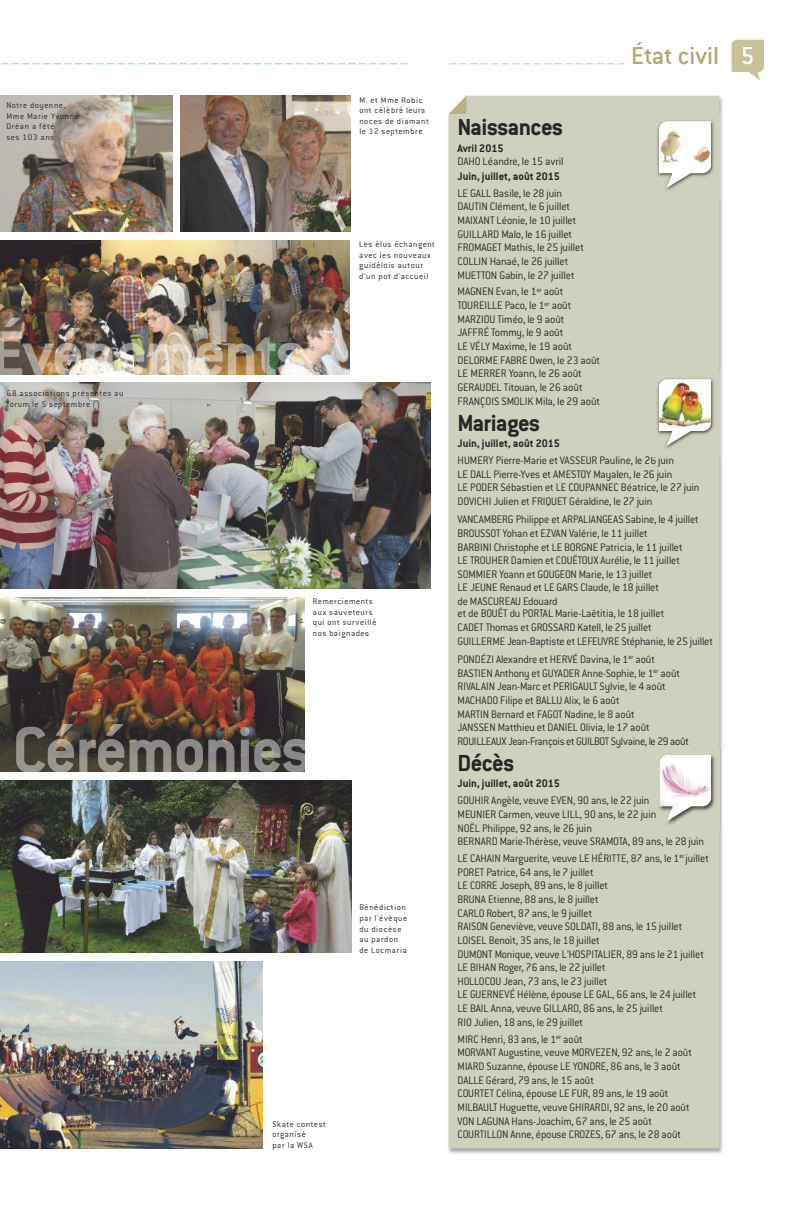
<style>
.page{position:relative;width:796px;height:1212px;background:#fff}
.page>*{position:absolute;margin:0;border:0;box-sizing:border-box;transform-origin:0 0}
.t1{font:500 27px "Conduit ITC";letter-spacing:.005em;color:#b2a76f}
.t2{font:700 25.5px "Conduit ITC";letter-spacing:-.025em;color:#272627}
.t3{font:300 12px/13.6px "Conduit ITC";color:#272627;scale:.95 1}
.t4{font:300 12px/13.6px "Conduit ITC";color:#272627;scale:.96 1}
.t5{font:700 12px "Conduit ITC";color:#272627}
.t6{font:300 9px/10.5px "Conduit ITC";letter-spacing:.065em;color:#272627}
.s1{font-family:"Calibri";font-weight:400}
.s2{color:#fff}
</style>
<div class="page">
<svg style="left:1px;top:63px;width:407px;height:1px"></svg>
<svg style="left:449px;top:63px;width:175px;height:1px"></svg>
<svg style="left:731px;top:40px;width:32px;height:41px"></svg>
<img style="left:448px;top:95px;width:275px;height:1059px">
<div style="left:448px;top:96px;width:271px;height:1052px;background:#d0d0be"></div>
<svg style="left:448px;top:96px;width:18px;height:18px"></svg>
<img style="left:652px;top:748px;width:68px;height:83px">
<svg style="left:659px;top:806px;width:51px;height:15px"></svg>
<img style="left:659px;top:755px;width:51px;height:51px">
<img style="left:651px;top:372px;width:69px;height:84px">
<svg style="left:658px;top:379px;width:52px;height:67px"></svg>
<img style="left:658px;top:382px;width:52px;height:46px">
<img style="left:651px;top:114px;width:69px;height:84px">
<svg style="left:658px;top:170px;width:52px;height:18px"></svg>
<img style="left:658px;top:121px;width:52px;height:49px">
<img style="left:0;top:240px;width:350px;height:134px">
<img style="left:181px;top:96px;width:169px;height:136px">
<img style="left:0;top:96px;width:172px;height:136px">
<img style="left:0;top:597px;width:304px;height:175px">
<img style="left:0;top:780px;width:352px;height:172px">
<img style="left:0;top:961px;width:263px;height:187px">
<img style="left:16px;top:724px;width:218px;height:48px">
<img style="left:0;top:383px;width:430px;height:206px">
<svg style="left:0;top:374px;width:22px;height:1px"></svg>
<img style="left:0;top:318px;width:22px;height:56px">
<img style="left:23px;top:328px;width:252px;height:46px">
<p class="t6" style="left:6px;top:101px;width:74px">Notre doyenne,<br>Mme Marie Yvonne<br>Dréan a fêté<br>ses 103 ans</p>
<p class="t6" style="left:7px;top:389px;width:118px">68 associations présentes au forum le 5 septembre</p>
<p class="t6" style="left:359px;top:95px;width:71px">M. et Mme Robic ont ce<span class="s1">́</span>le<span class="s1">́</span>bre<span class="s1">́</span>leurs noces de diamant le 12 septembre</p>
<p class="t6" style="left:359px;top:240px;width:77px">Les e<span class="s1">́</span>lus e<span class="s1">́</span>changent avec les nouveaux guide<span class="s1">́</span>lois autour d'un pot d'accueil</p>
<p class="t6" style="left:313px;top:597px;width:68px">Remerciements aux sauveteurs qui ont surveille<span class="s1">́ </span>nos baignades</p>
<p class="t6" style="left:359px;top:903px;width:49px">Be<span class="s1">́</span>ne<span class="s1">́</span>diction par l'e<span class="s1">́</span>vêque du diocèse au pardon de Locmaria</p>
<p class="t6" style="left:272px;top:1120px;width:55px">Skate contest organise<span class="s1">́<br></span>par la WSA</p>
<h1 class="t1" style="left:630px;top:47px;width:125px">État civil <span class="s2">5</span></h1>
<h2 class="t2" style="left:457px;top:119px;width:107px">Naissances</h2>
<p class="t5" style="left:457px;top:144px;width:47px">Avril 2015</p>
<p class="t4" style="left:457px;top:156px;width:112px">DAHO Léandre, le 15 avril</p>
<p class="t5" style="left:457px;top:172px;width:104px">Juin, juillet, août 2015</p>
<p class="t4" style="left:457px;top:187px;width:133px">LE GALL Basile, le 28 juin<br>DAUTIN Clément, le 6 juillet<br>MAIXANT Léonie, le 10 juillet<br>GUILLARD Malo, le 16 juillet<br>FROMAGET Mathis, le 25 juillet<br>COLLIN Hanaé, le 26 juillet<br>MUETTON Gabin, le 27 juillet</p>
<p class="t4" style="left:457px;top:286px;width:150px">MAGNEN Evan, le 1<sup>er</sup> août<br>TOUREILLE Paco, le 1<sup>er</sup> août<br>MARZIOU Timéo, le 9 août<br>JAFFRÉ Tommy, le 9 août<br>LE VÉLY Maxime, le 19 août<br>DELORME FABRE Owen, le 23 août<br>LE MERRER Yoann, le 26 août<br>GERAUDEL Titouan, le 26 août<br>FRANÇOIS SMOLIK Mila, le 29 août</p>
<h2 class="t2" style="left:457px;top:415px;width:84px">Mariages</h2>
<p class="t5" style="left:457px;top:440px;width:104px">Juin, juillet, août 2015</p>
<p class="t4" style="left:457px;top:455px;width:253px">HUMERY Pierre-Marie et VASSEUR Pauline, le 26 juin<br>LE DALL Pierre-Yves et AMESTOY Mayalen, le 26 juin<br>LE PODER Sébastien et LE COUPANNEC Béatrice, le 27 juin DOVICHI Julien et FRIQUET Géraldine, le 27 juin</p>
<p class="t3" style="left:457px;top:514px;width:255px">VANCAMBERG Philippe et ARPALIANGEAS Sabine, le 4 juillet BROUSSOT Yohan et EZVAN Valérie, le 11 juillet<br>BARBINI Christophe et LE BORGNE Patricia, le 11 juillet<br>LE TROUHER Damien et COUËTOUX Aurélie, le 11 juillet SOMMIER Yoann et GOUGEON Marie, le 13 juillet<br>LE JEUNE Renaud et LE GARS Claude, le 18 juillet<br>de MASCUREAU Edouard</p>
<p class="t3" style="left:457px;top:608px;width:270px">et de BOUËT du PORTAL Marie-Laëtitia, le 18 juillet<br>CADET Thomas et GROSSARD Katell, le 25 juillet<br>GUILLERME Jean-Baptiste et LEFEUVRE Stéphanie, le 25 juillet</p>
<p class="t3" style="left:457px;top:654px;width:245px">PONDÉZI Alexandre et HERVÉ Davina, le 1<sup>er</sup> août BASTIEN Anthony et GUYADER Anne-Sophie, le 1<sup>er</sup> août RIVALAIN Jean-Marc et PERIGAULT Sylvie, le 4 août MACHADO Filipe et BALLU Alix, le 6 août<br>MARTIN Bernard et FAGOT Nadine, le 8 août<br>JANSSEN Matthieu et DANIEL Olivia, le 17 août ROUILLEAUXJean-FrançoisetGUILBOTSylvaine,le29août</p>
<h2 class="t2" style="left:457px;top:755px;width:59px">Décès</h2>
<p class="t5" style="left:457px;top:780px;width:104px">Juin, juillet, août 2015</p>
<p class="t3" style="left:457px;top:795px;width:261px">GOUHIR Angèle, veuve EVEN, 90 ans, le 22 juin<br>MEUNIER Carmen, veuve LILL, 90 ans, le 22 juin<br>NOËL Philippe, 92 ans, le 26 juin<br>BERNARD Marie-Thérèse, veuve SRAMOTA, 89 ans, le 28 juin</p>
<p class="t3" style="left:457px;top:853px;width:266px">LE CAHAIN Marguerite, veuve LE HÉRITTE, 87 ans, le 1<sup>er</sup> juillet PORET Patrice, 64 ans, le 7 juillet<br>LE CORRE Joseph, 89 ans, le 8 juillet<br>BRUNA Etienne, 88 ans, le 8 juillet<br>CARLO Robert, 87 ans, le 9 juillet<br>RAISON Geneviève, veuve SOLDATI, 88 ans, le 15 juillet LOISEL Benoit, 35 ans, le 18 juillet<br>DUMONT Monique, veuve L’HOSPITALIER, 89 ans le 21 juillet LE BIHAN Roger, 76 ans, le 22 juillet<br>HOLLOCOU Jean, 73 ans, le 23 juillet<br>LE GUERNEVÉ Hélène, épouse LE GAL, 66 ans, le 24 juillet LE BAIL Anna, veuve GILLARD, 86 ans, le 25 juillet<br>RIO Julien, 18 ans, le 29 juillet</p>
<p class="t3" style="left:457px;top:1033px;width:248px">MIRC Henri, 83 ans, le 1<sup>er</sup> août<br>MORVANT Augustine, veuve MORVEZEN, 92 ans, le 2 août MIARD Suzanne, épouse LE YONDRE, 86 ans, le 3 août DALLE Gérard, 79 ans, le 15 août<br>COURTET Célina, épouse LE FUR, 89 ans, le 19 août MILBAULT Huguette, veuve GHIRARDI, 92 ans, le 20 août VON LAGUNA Hans-Joachim, 67 ans, le 25 août COURTILLON Anne, épouse CROZES, 67 ans, le 28 août</p>
</div>
